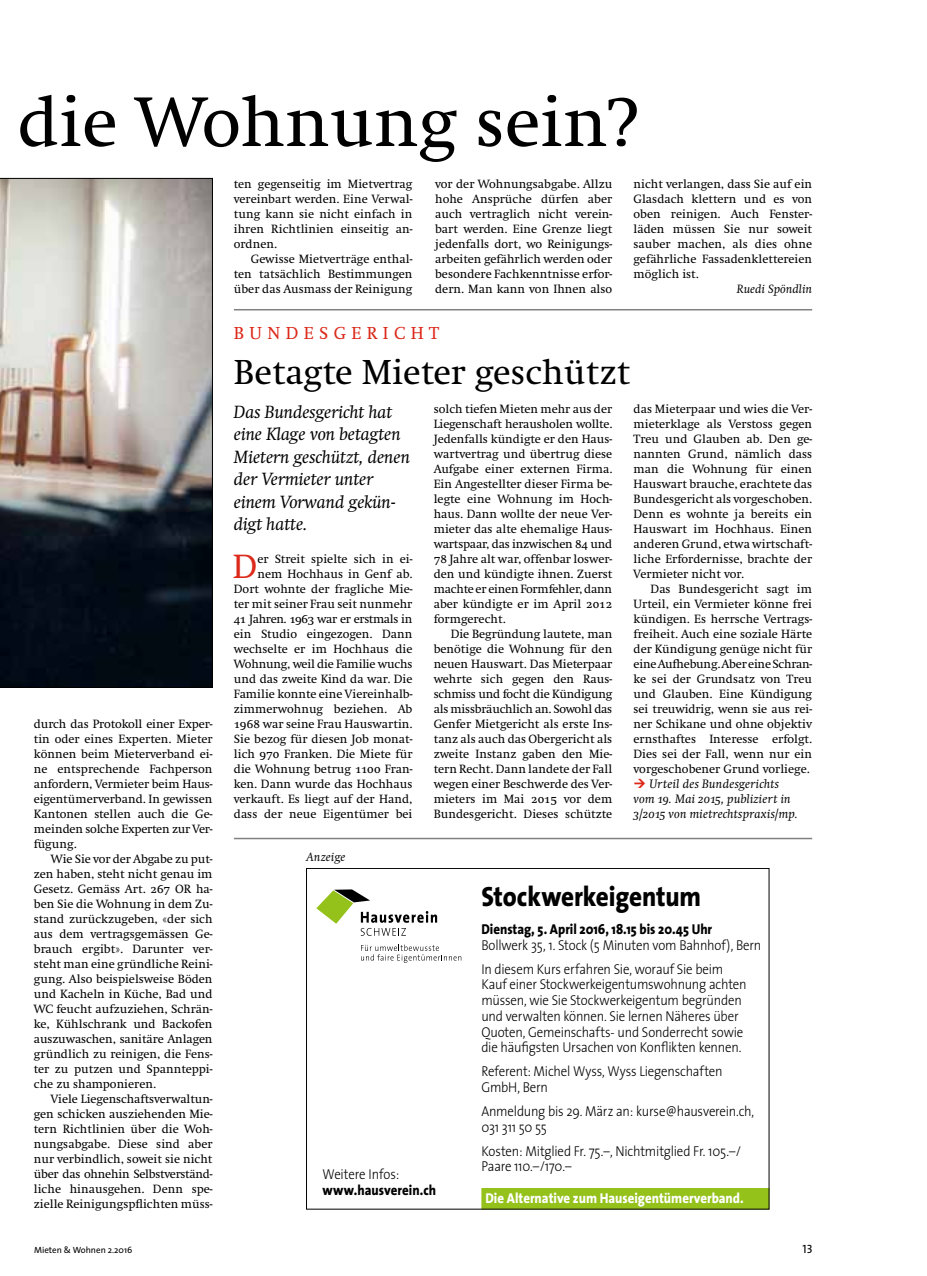
<style>
.page{position:relative;width:927px;height:1276px;background:#fff}
.page>*{position:absolute;margin:0;border:0;box-sizing:border-box;transform-origin:0 0}
.t1{font:72.75px "Swift";color:#000}
.t2{font:36px "Swift";color:#000}
.t3{font:34.95px "Swift";color:#dc291a}
.t4{font:800 27.9px "The Sans";letter-spacing:-.005em;color:#000;scale:.9 1}
.t5{font:italic 18px/22.5px "Swift Neue LT Pro";color:#000}
.t6{font:18px "Swift";letter-spacing:.3em;color:#dc291a}
.t7{font:300 14.4px/15.8px "The Sans";letter-spacing:-.015em;color:#000;scale:.9 1}
.t8{font:800 14.4px "The Sans";color:#fff;scale:.9 1}
.t9{font:800 14.4px/15.8px "The Sans";letter-spacing:.005em;color:#000;scale:.9 1}
.t10{font:12.45px/15px "Swift";color:#000;text-align:justify}
.t11{font:italic 12.45px/15px "Swift Neue LT Pro";letter-spacing:.025em;color:#000;text-align:center}
.t12{font:italic 12.45px "Swift";color:#000}
.t13{font:12px "The Sans Caps";color:#000}
.t14{font:9px "The Sans";color:#000}
.s1{font-family:"Swift SC"}
.s2{font-weight:300}
.s3{font-weight:800}
</style>
<div class="page">
<img style="left:0;top:178px;width:213px;height:509px">
<hr style="left:234px;top:309px;width:578px;height:1px;background:#818181">
<div style="left:481px;top:1188px;width:288px;height:21px;background:#94c11a"></div>
<svg style="left:316px;top:889px;width:121px;height:47px"></svg>
<svg style="left:361px;top:944px;width:100px;height:19px"></svg>
<div style="left:306px;top:868px;width:463px;height:341px;border:1px solid #000"></div>
<hr style="left:234px;top:838px;width:578px;height:1px;background:#818181">
<h2 class="t1" style="left:18px;top:83px;width:621px">die Wohnung sein?</h2>
<p class="t10" style="left:34px;top:716px;width:180px">durch das Protokoll einer Exper&shy;tin oder eines Experten. Mieter können beim Mieterverband ei&shy;ne entsprechende Fachperson anfordern, Vermieter beim Haus&shy;eigentümerverband. In gewissen Kantonen stellen auch die Ge&shy;meinden solche Experten zur Ver&shy;fügung.</p>
<p class="t10" style="left:34px;top:851px;width:180px;text-indent:17px">Wie Sie vor der Abgabe zu put&shy;zen haben, steht nicht genau im Gesetz. Gemäss Art. <span class="s1">267</span> OR ha&shy;ben Sie die Wohnung in dem Zu&shy;stand zurückzugeben, «der sich aus dem vertragsgemässen Ge&shy;brauch ergibt». Darunter ver&shy;steht man eine gründliche Reini&shy;gung. Also beispielsweise Böden und Kacheln in Küche, Bad und WC feucht aufzuziehen, Schrän&shy;ke, Kühlschrank und Backofen auszuwaschen, sanitäre Anlagen gründlich zu reinigen, die Fens&shy;ter zu putzen und Spannteppi&shy;che zu shamponieren.</p>
<p class="t10" style="left:34px;top:1091px;width:180px;text-indent:17px">Viele Liegenschaftsverwaltun&shy;gen schicken ausziehenden Mie&shy;tern Richtlinien über die Woh&shy;nungsabgabe. Diese sind aber nur verbindlich, soweit sie nicht über das ohnehin Selbstverständ&shy;liche hinausgehen. Denn spe&shy;zielle Reinigungspflichten müss-</p>
<p class="t10" style="left:234px;top:176px;width:180px">ten gegenseitig im Mietvertrag vereinbart werden. Eine Verwal&shy;tung kann sie nicht einfach in ihren Richtlinien einseitig an&shy;ordnen.</p>
<p class="t10" style="left:234px;top:251px;width:180px;text-indent:17px">Gewisse Mietverträge enthal&shy;ten tatsächlich Bestimmungen über das Ausmass der Reinigung</p>
<p class="t10" style="left:435px;top:176px;width:179px">vor der Wohnungsabgabe. Allzu hohe Ansprüche dürfen aber auch vertraglich nicht verein&shy;bart werden. Eine Grenze liegt jedenfalls dort, wo Reinigungs&shy;arbeiten gefährlich werden oder besondere Fachkenntnisse erfor&shy;dern. Man kann von Ihnen also</p>
<p class="t10" style="left:634px;top:176px;width:180px">nicht verlangen, dass Sie auf ein Glasdach klettern und es von oben reinigen. Auch Fenster&shy;läden müssen Sie nur soweit sauber machen, als dies ohne gefährliche Fassadenklettereien möglich ist.</p>
<p class="t12" style="left:737px;top:282px;width:77px">Ruedi Spöndlin</p>
<h1 class="t6" style="left:234px;top:324px;width:207px">BUNDESGERICHT</h1>
<h2 class="t2" style="left:234px;top:353px;width:398px">Betagte Mieter geschützt</h2>
<p class="t5" style="left:234px;top:400px;width:177px">Das Bundesgericht hat eine Klage von betagten<br>Mietern geschützt, denen der Vermieter unter einem Vorwand gekün&shy;digt hatte.</p>
<p class="t3" style="left:233px;top:547px;width:26px">D</p>
<p class="t10" style="left:434px;top:401px;width:180px">solch tiefen Mieten mehr aus der Liegenschaft herausholen wollte.<br>Jedenfalls kündigte er den Haus&shy;wartvertrag und übertrug diese Aufgabe einer externen Firma.<br>Ein Angestellter dieser Firma be&shy;legte eine Wohnung im Hoch&shy;haus. Dann wollte der neue Ver&shy;mieter das alte ehemalige Haus&shy;wartspaar, das inzwischen <span class="s1">84</span> und <span class="s1">78</span> Jahre alt war, offenbar loswer&shy;den und kündigte ihnen. Zuerst machte er einen Formfehler, dann aber kündigte er im April <span class="s1">2012 </span>formgerecht.</p>
<p class="t10" style="left:434px;top:626px;width:180px;text-indent:17px">Die Begründung lautete, man benötige die Wohnung für den neuen Hauswart. Das Mieterpaar wehrte sich gegen den Raus&shy;schmiss und focht die Kündigung als missbräuchlich an. Sowohl das Genfer Mietgericht als erste Ins&shy;tanz als auch das Obergericht als zweite Instanz gaben den Mie&shy;tern Recht. Dann landete der Fall wegen einer Beschwerde des Ver&shy;mieters im Mai <span class="s1">2015</span> vor dem Bundesgericht. Dieses schützte</p>
<p class="t10" style="left:634px;top:401px;width:180px">das Mieterpaar und wies die Ver&shy;mieterklage als Verstoss gegen Treu und Glauben ab. Den ge&shy;nannten Grund, nämlich dass man die Wohnung für einen Hauswart brauche, erachtete das Bundesgericht als vorgeschoben.<br>Denn es wohnte ja bereits ein Hauswart im Hochhaus. Einen anderen Grund, etwa wirtschaft&shy;liche Erfordernisse, brachte der Vermieter nicht vor.</p>
<p class="t10" style="left:634px;top:581px;width:180px;text-indent:17px">Das Bundesgericht sagt im Urteil, ein Vermieter könne frei kündigen. Es herrsche Vertrags&shy;freiheit. Auch eine soziale Härte der Kündigung genüge nicht für eine Aufhebung. Aber eine Schran&shy;ke sei der Grundsatz von Treu und Glauben. Eine Kündigung sei treuwidrig, wenn sie aus rei&shy;ner Schikane und ohne objektiv ernsthaftes Interesse erfolgt.<br>Dies sei der Fall, wenn nur ein vorgeschobener Grund vorliege.</p>
<p class="t11" style="left:634px;top:776px;width:166px">Urteil des Bundesgerichts<br>vom 19. Mai 2015, publiziert in<br>3/2015 von mietrechtspraxis/mp.</p>
<p class="t10" style="left:234px;top:551px;width:180px;text-align:right">er Streit spielte sich in ei&shy;nem Hochhaus in Genf ab.<br>Dort wohnte der fragliche Mie&shy;ter mit seiner Frau seit nunmehr<br><span class="s1">41</span> Jahren. <span class="s1">1963</span> war er erstmals in ein Studio eingezogen. Dann wechselte er im Hochhaus die<br>Wohnung, weil die Familie wuchs und das zweite Kind da war. Die<br>Familie konnte eine Viereinhalb&shy;zimmerwohnug beziehen. Ab<br><span class="s1">1968</span> war seine Frau Hauswartin.<br>Sie bezog für diesen Job monat&shy;lich <span class="s1">970</span> Franken. Die Miete für die Wohnung betrug <span class="s1">1100</span> Fran&shy;ken. Dann wurde das Hochhaus verkauft. Es liegt auf der Hand, dass der neue Eigentümer bei</p>
<p class="t12" style="left:307px;top:850px;width:40px">Anzeige</p>
<p class="t9" style="left:322px;top:1166px;width:128px"><span class="s2">Weitere Infos: </span>www.hausverein.ch</p>
<p class="t4" style="left:481px;top:873px;width:246px">Stockwerkeigentum</p>
<p class="t7" style="left:481px;top:920px;width:313px"><span class="s3">Dienstag, 5. April 2016, 18.15 bis 20.45 Uhr<br></span>Bollwerk 35, 1. Stock (5 Minuten vom Bahnhof), Bern</p>
<p class="t7" style="left:481px;top:960px;width:296px">In diesem Kurs erfahren Sie, worauf Sie beim Kauf einer Stockwerkeigentumswohnung achten müssen, wie Sie Stockwerkeigentum begründen und verwalten können. Sie lernen Näheres über Quoten, Gemeinschafts- und Sonderrecht sowie die häufigsten Ursachen von Konflikten kennen.</p>
<p class="t7" style="left:481px;top:1063px;width:269px">Referent: Michel Wyss, Wyss Liegenschaften<br>GmbH, Bern</p>
<p class="t7" style="left:481px;top:1102px;width:305px">Anmeldung bis 29. März an: kurse@hausverein.ch,<br>031 311 50 55</p>
<p class="t7" style="left:481px;top:1142px;width:290px">Kosten: Mitglied Fr. 75.–, Nichtmitglied Fr. 105.–/<br>Paare 110.–/170.–</p>
<p class="t8" style="left:485px;top:1186px;width:288px">Die Alternative zum Hauseigentümerverband.</p>
<p class="t14" style="left:34px;top:1242px;width:100px">Mieten &amp; Wohnen 2.2016</p>
<p class="t13" style="left:803px;top:1239px;width:12px">13</p>
</div>
